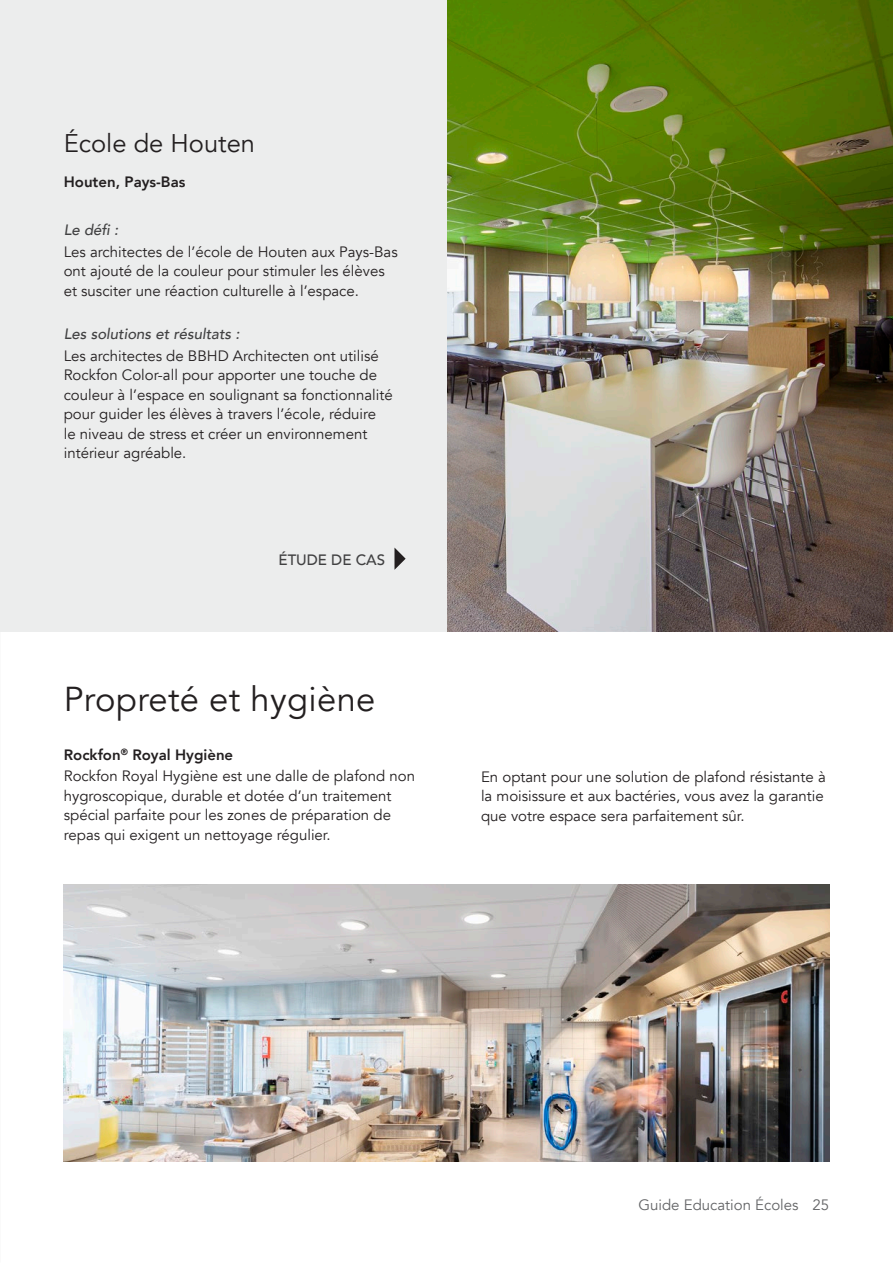
<style>
.page{position:relative;width:893px;height:1263px;background:#fff}
.page>*{position:absolute;margin:0;border:0;box-sizing:border-box;transform-origin:0 0}
.t1{font:34.5px "Avenir";letter-spacing:.01em;color:#231f20}
.t2{font:25.5px "Avenir";color:#231f20}
.t3{font:15px/19.5px "Avenir";color:#231f20}
.t4{font:italic 500 15px "Avenir";color:#414142}
.t5{font:15px "Avenir";color:#636466}
.t6{font:800 15px "Avenir";color:#231f20}
.t7{font:500 15px "Avenir";color:#414142}
.s1{font-weight:800}
</style>
<div class="page">
<img style="left:446px;top:0;width:447px;height:631px">
<div style="left:0;top:0;width:446px;height:631px;background:#eceded"></div>
<svg style="left:394px;top:548px;width:12px;height:22px"></svg>
<img style="left:64px;top:884px;width:765px;height:277px">
<h2 class="t2" style="left:64px;top:128px;width:193px">École de Houten</h2>
<p class="t6" style="left:64px;top:170px;width:123px">Houten, Pays-Bas</p>
<p class="t4" style="left:64px;top:221px;width:56px">Le défi :</p>
<p class="t3" style="left:64px;top:242px;width:335px">Les architectes de l’école de Houten aux Pays-Bas ont ajouté de la couleur pour stimuler les élèves et susciter une réaction culturelle à l’espace.</p>
<p class="t4" style="left:64px;top:325px;width:177px">Les solutions et résultats :</p>
<p class="t3" style="left:64px;top:346px;width:330px">Les architectes de BBHD Architecten ont utilisé Rockfon Color-all pour apporter une touche de couleur à l’espace en soulignant sa fonctionnalité pour guider les élèves à travers l’école, réduire<br>le niveau de stress et créer un environnement intérieur agréable.</p>
<p class="t7" style="left:278px;top:547px;width:108px">ÉTUDE DE CAS</p>
<h1 class="t1" style="left:64px;top:678px;width:313px">Propreté et hygiène</h1>
<p class="t3" style="left:64px;top:744px;width:353px;line-height:21.6px"><span class="s1">Rockfon</span><sup>®</sup> <span class="s1">Royal Hygiène<br></span>Rockfon Royal Hygiène est une dalle de plafond non</p>
<p class="t3" style="left:64px;top:786px;width:329px;text-align:justify">hygroscopique, durable et dotée d’un traitement spécial parfaite pour les zones de préparation de repas qui exigent un nettoyage régulier.</p>
<p class="t3" style="left:481px;top:767px;width:346px">En optant pour une solution de plafond résistante à la moisissure et aux bactéries, vous avez la garantie que votre espace sera parfaitement sûr.</p>
<p class="t5" style="left:638px;top:1196px;width:162px">Guide Education Écoles</p>
<p class="t5" style="left:812px;top:1196px;width:18px">25</p>
</div>
